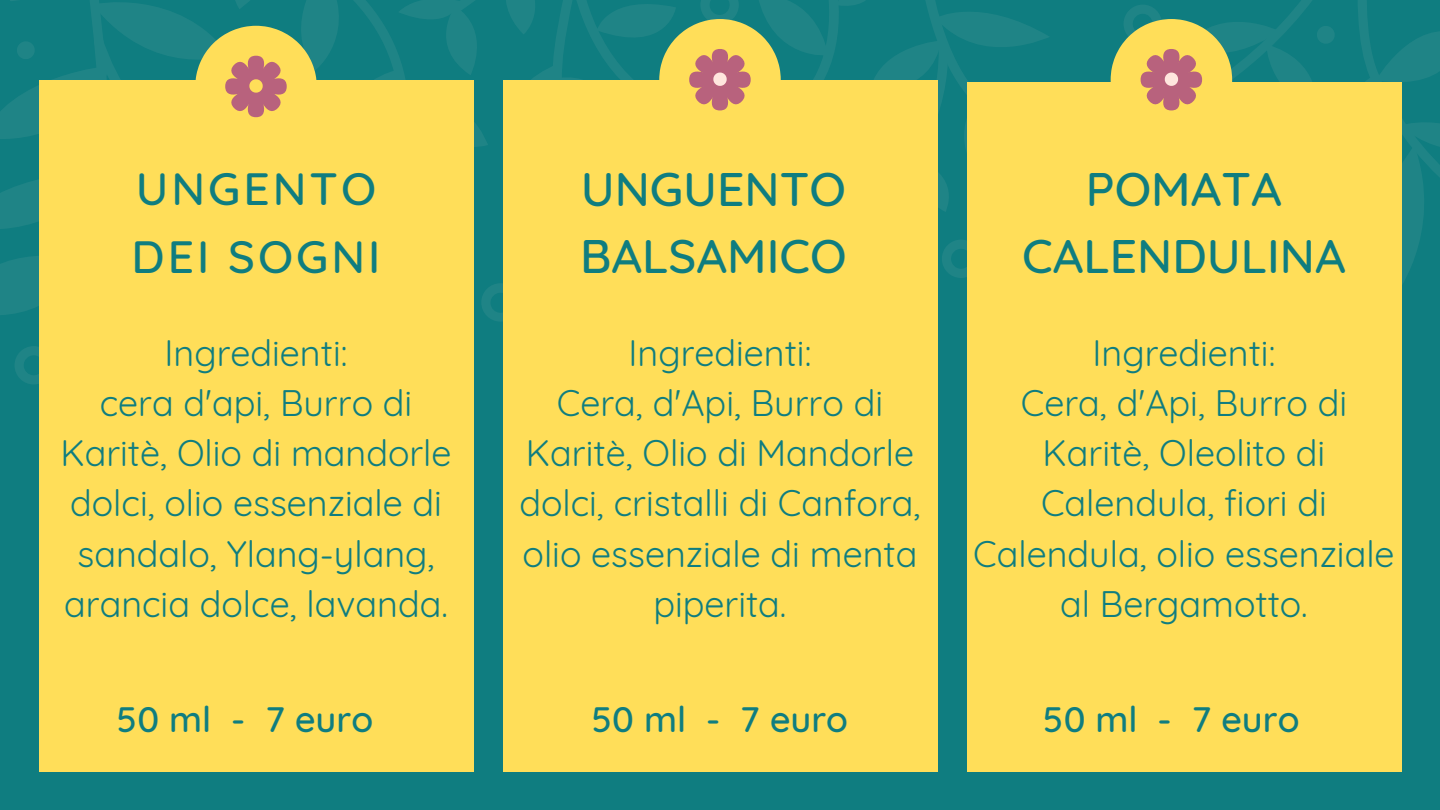
<style>
.page{position:relative;width:1440px;height:810px;background:#0f7d80}
.page>*{position:absolute;margin:0;border:0;box-sizing:border-box;transform-origin:0 0}
.t1{font:500 48px/66.8px "Quicksand";color:#0f7d80}
.t2{font:500 46.1px/68.5px "Quicksand";letter-spacing:.065em;color:#0f7d80}
.t3{font:36px/50.2px "Quicksand";color:#0f7d80;text-align:center}
.t4{font:500 36px "Quicksand";color:#0f7d80}
</style>
<div class="page">
<div style="left:39px;top:80px;width:434px;height:691px;background:#ffde59"></div>
<div style="left:503px;top:80px;width:434px;height:691px;background:#ffde59"></div>
<div style="left:967px;top:82px;width:434px;height:689px;background:#ffde59"></div>
<svg style="left:0;top:0;width:1440px;height:389px"></svg>
<p class="t2" style="left:132px;top:153px;width:250px">UNGENTO<br>DEI SOGNI</p>
<p class="t3" style="left:60px;top:327px;width:393px">Ingredienti:<br>cera d'api, Burro di<br>Karitè, Olio di mandorle dolci, olio essenziale di sandalo, Ylang-ylang, arancia dolce, lavanda.</p>
<p class="t4" style="left:117px;top:696px;width:258px">50 ml - 7 euro</p>
<h1 class="t1" style="left:580px;top:155px;width:268px">UNGUENTO<br>BALSAMICO</h1>
<p class="t3" style="left:519px;top:327px;width:403px">Ingredienti:<br>Cera, d'Api, Burro di<br>Karitè, Olio di Mandorle dolci, cristalli di Canfora, olio essenziale di menta piperita.</p>
<p class="t4" style="left:592px;top:696px;width:258px">50 ml - 7 euro</p>
<h1 class="t1" style="left:1022px;top:155px;width:325px;text-align:center">POMATA<br>CALENDULINA</h1>
<p class="t3" style="left:973px;top:327px;width:423px">Ingredienti:<br>Cera, d'Api, Burro di<br>Karitè, Oleolito di<br>Calendula, fiori di<br>Calendula, olio essenziale al Bergamotto.</p>
<p class="t4" style="left:1043px;top:696px;width:258px">50 ml - 7 euro</p>
</div>
